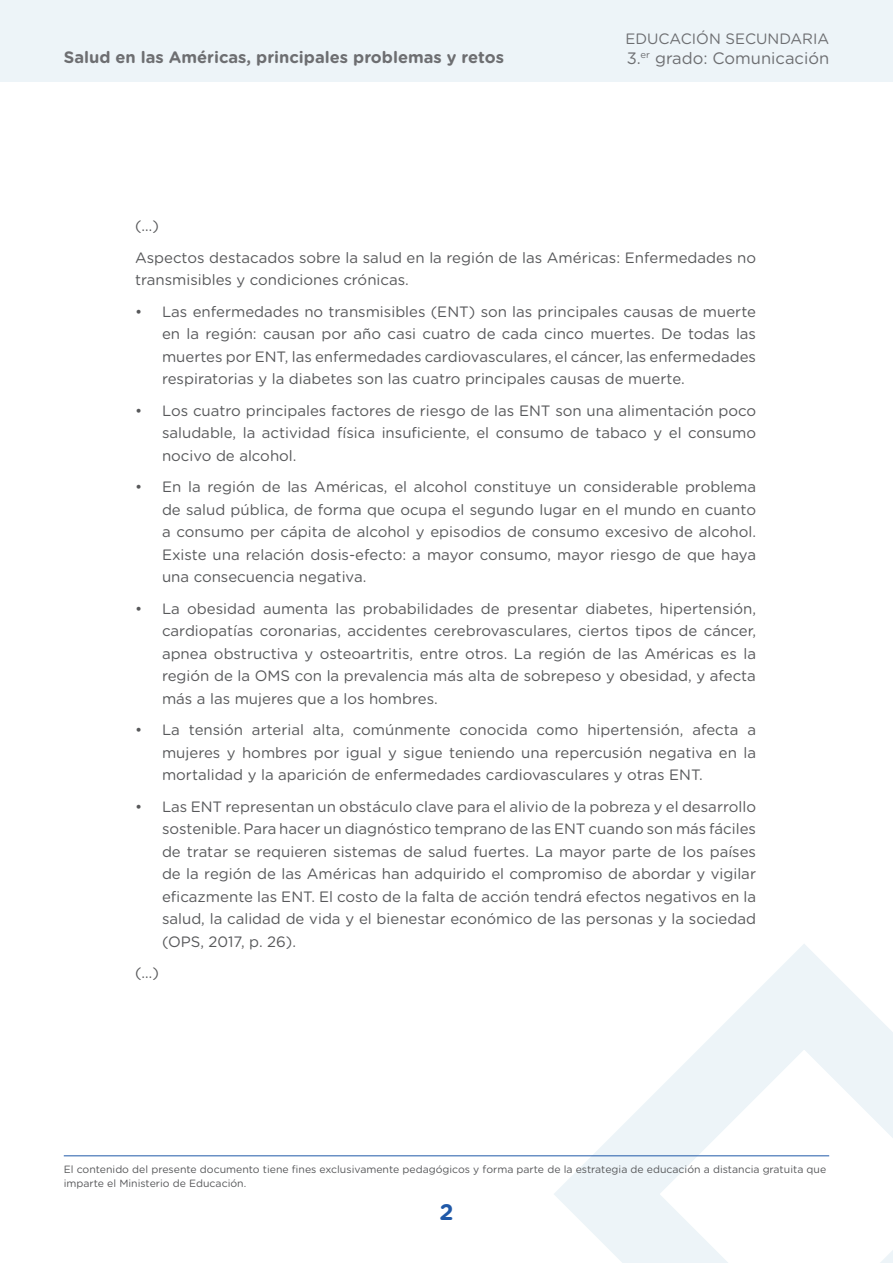
<style>
.page{position:relative;width:893px;height:1263px;background:#fff}
.page>*{position:absolute;margin:0;border:0;box-sizing:border-box;transform-origin:0 0}
.t1{font:700 22.5px "Gotham Rounded";color:#2059a8}
.t2{font:700 16.5px "Gotham Rounded";color:#6d6e71}
.t3{font:16.5px "Gotham Rounded";color:#6d6e71}
.t4{font:15px/22.5px "Gotham Rounded";color:#57585a;text-align:justify}
.t5{font:15px "Gotham Rounded";color:#6d6e71}
.t6{font:10.5px/13.5px "Gotham Rounded";color:#57585a}
</style>
<div class="page">
<svg style="left:500px;top:944px;width:393px;height:319px"></svg>
<div style="left:0;top:0;width:893px;height:81px;background:#edf4f8"></div>
<hr style="left:64px;top:1155px;width:765px;height:1px;background:#2059a8">
<p class="t2" style="left:64px;top:50px;width:442px">Salud en las Américas, principales problemas y retos</p>
<p class="t5" style="left:625px;top:30px;width:205px">EDUCACIÓN SECUNDARIA</p>
<p class="t3" style="left:627px;top:49px;width:204px">3.<sup>er</sup> grado: Comunicación</p>
<p class="t4" style="left:135px;top:210px;width:623px;line-height:31.5px">(…)<br>Aspectos destacados sobre la salud en la región de las Américas: Enfermedades no</p>
<p class="t4" style="left:135px;top:269px;width:275px">transmisibles y condiciones crónicas.</p>
<p class="t4" style="left:162px;top:300px;width:596px;text-indent:-27px">• Las enfermedades no transmisibles (ENT) son las principales causas de muerte en la región: causan por año casi cuatro de cada cinco muertes. De todas las muertes por ENT, las enfermedades cardiovasculares, el cáncer, las enfermedades respiratorias y la diabetes son las cuatro principales causas de muerte.</p>
<p class="t4" style="left:162px;top:399px;width:596px;text-indent:-27px">• Los cuatro principales factores de riesgo de las ENT son una alimentación poco saludable, la actividad física insuficiente, el consumo de tabaco y el consumo nocivo de alcohol.</p>
<p class="t4" style="left:162px;top:476px;width:596px;text-indent:-27px">• En la región de las Américas, el alcohol constituye un considerable problema de salud pública, de forma que ocupa el segundo lugar en el mundo en cuanto a consumo per cápita de alcohol y episodios de consumo excesivo de alcohol.<br>Existe una relación dosis-efecto: a mayor consumo, mayor riesgo de que haya una consecuencia negativa.</p>
<p class="t4" style="left:162px;top:597px;width:596px;text-indent:-27px">• La obesidad aumenta las probabilidades de presentar diabetes, hipertensión, cardiopatías coronarias, accidentes cerebrovasculares, ciertos tipos de cáncer, apnea obstructiva y osteoartritis, entre otros. La región de las Américas es la región de la OMS con la prevalencia más alta de sobrepeso y obesidad, y afecta más a las mujeres que a los hombres.</p>
<p class="t4" style="left:162px;top:719px;width:596px;text-indent:-27px">• La tensión arterial alta, comúnmente conocida como hipertensión, afecta a mujeres y hombres por igual y sigue teniendo una repercusión negativa en la mortalidad y la aparición de enfermedades cardiovasculares y otras ENT.</p>
<p class="t4" style="left:162px;top:795px;width:596px;text-indent:-27px">• Las ENT representan un obstáculo clave para el alivio de la pobreza y el desarrollo sostenible. Para hacer un diagnóstico temprano de las ENT cuando son más fáciles de tratar se requieren sistemas de salud fuertes. La mayor parte de los países de la región de las Américas han adquirido el compromiso de abordar y vigilar eficazmente las ENT. El costo de la falta de acción tendrá efectos negativos en la salud, la calidad de vida y el bienestar económico de las personas y la sociedad (OPS, 2017, p. 26).</p>
<p class="t4" style="left:135px;top:962px;width:25px">(…)</p>
<p class="t6" style="left:64px;top:1163px;width:764px">El contenido del presente documento tiene fines exclusivamente pedagógicos y forma parte de la estrategia de educación a distancia gratuita que imparte el Ministerio de Educación.</p>
<h1 class="t1" style="left:439px;top:1201px;width:16px">2</h1>
</div>
